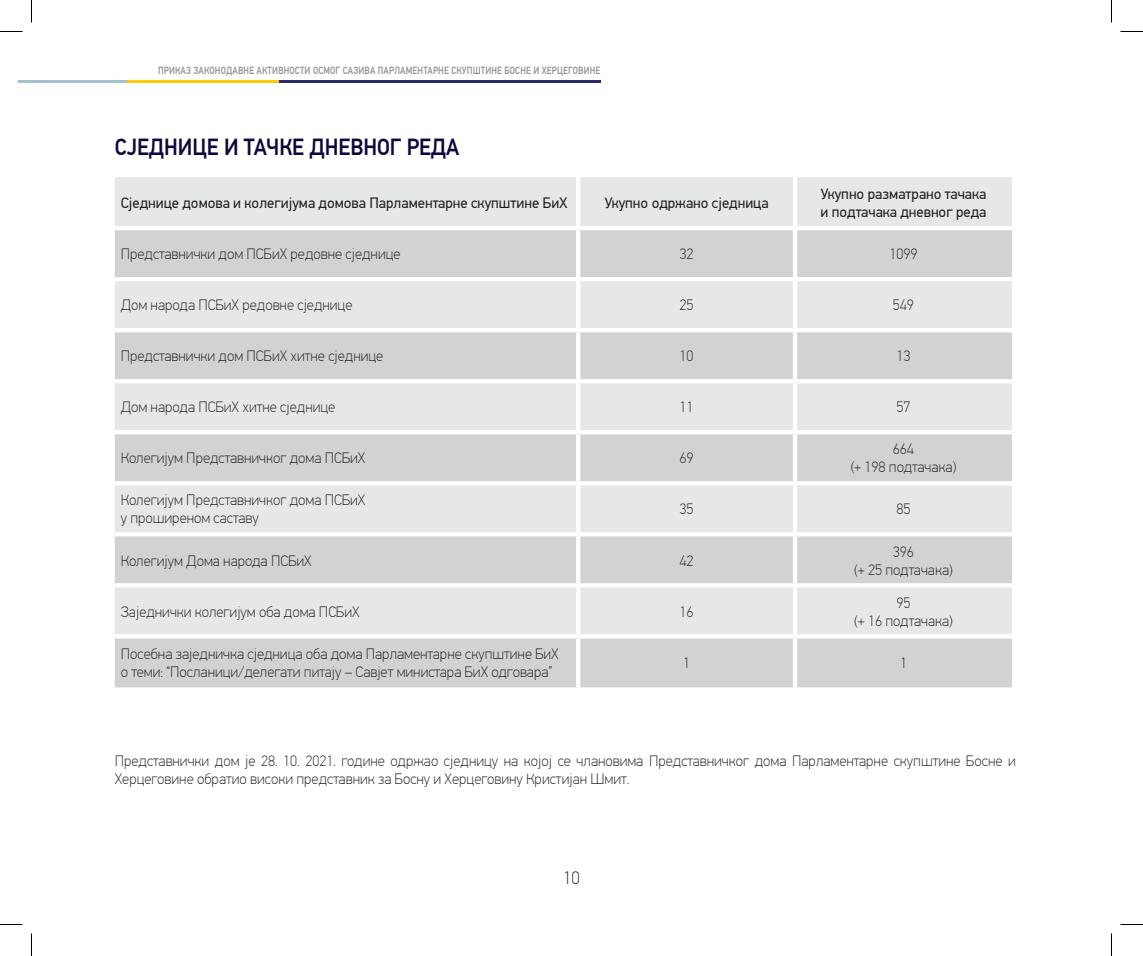
<style>
.page{position:relative;width:1143px;height:956px;background:#fff}
.page>*{position:absolute;margin:0;border:0;box-sizing:border-box;transform-origin:0 0}
.t1{font:500 23.25px "PF Din Text Pro";color:#0e073d;scale:.9 1}
.t2{font:100 18px "PF Din Text Pro";color:#231f20}
.t3{font:100 15px/18px "PF Din Text Pro";color:#231f20;text-align:center}
.t4{font:15px/18px "PF Din Text Pro";color:#231f20}
.t5{font:500 10.5px "PF Din Text Pro";letter-spacing:.02em;color:#939598;scale:.82 1}
</style>
<div class="page">
<hr style="left:278px;top:80px;width:322px;height:3px;background:#29296b">
<hr style="left:100px;top:80px;width:179px;height:3px;background:#feca0a">
<hr style="left:18px;top:80px;width:109px;height:3px;background:#a3c2d1">
<div style="left:115px;top:177px;width:897px;height:49px;background:#e6e7e9"></div>
<svg style="left:115px;top:230px;width:897px;height:457px;background:#dbdcde"></svg>
<div style="left:115px;top:434px;width:897px;height:47px;background:#d1d2d4"></div>
<hr style="left:576px;top:177px;width:4px;height:49px;background:#fff">
<hr style="left:793px;top:177px;width:4px;height:49px;background:#fff">
<hr style="left:576px;top:230px;width:4px;height:47px;background:#fff">
<hr style="left:793px;top:230px;width:4px;height:47px;background:#fff">
<hr style="left:115px;top:277px;width:463px;height:4px;background:#fff">
<hr style="left:578px;top:277px;width:217px;height:4px;background:#fff">
<hr style="left:576px;top:281px;width:4px;height:47px;background:#fff">
<hr style="left:795px;top:277px;width:217px;height:4px;background:#fff">
<hr style="left:793px;top:281px;width:4px;height:47px;background:#fff">
<hr style="left:115px;top:328px;width:463px;height:4px;background:#fff">
<hr style="left:578px;top:328px;width:217px;height:4px;background:#fff">
<hr style="left:576px;top:332px;width:4px;height:47px;background:#fff">
<hr style="left:795px;top:328px;width:217px;height:4px;background:#fff">
<hr style="left:793px;top:332px;width:4px;height:47px;background:#fff">
<hr style="left:115px;top:379px;width:463px;height:4px;background:#fff">
<hr style="left:578px;top:379px;width:217px;height:4px;background:#fff">
<hr style="left:576px;top:383px;width:4px;height:47px;background:#fff">
<hr style="left:795px;top:379px;width:217px;height:4px;background:#fff">
<hr style="left:793px;top:383px;width:4px;height:47px;background:#fff">
<hr style="left:115px;top:430px;width:463px;height:4px;background:#fff">
<hr style="left:578px;top:430px;width:217px;height:4px;background:#fff">
<hr style="left:576px;top:434px;width:4px;height:47px;background:#fff">
<hr style="left:795px;top:430px;width:217px;height:4px;background:#fff">
<hr style="left:793px;top:434px;width:4px;height:47px;background:#fff">
<hr style="left:115px;top:481px;width:463px;height:4px;background:#fff">
<hr style="left:578px;top:481px;width:217px;height:4px;background:#fff">
<hr style="left:576px;top:485px;width:4px;height:47px;background:#fff">
<hr style="left:795px;top:481px;width:217px;height:4px;background:#fff">
<hr style="left:793px;top:485px;width:4px;height:47px;background:#fff">
<hr style="left:115px;top:532px;width:463px;height:4px;background:#fff">
<hr style="left:578px;top:532px;width:217px;height:4px;background:#fff">
<hr style="left:576px;top:536px;width:4px;height:47px;background:#fff">
<hr style="left:795px;top:532px;width:217px;height:4px;background:#fff">
<hr style="left:793px;top:536px;width:4px;height:47px;background:#fff">
<hr style="left:115px;top:583px;width:463px;height:4px;background:#fff">
<hr style="left:578px;top:583px;width:217px;height:4px;background:#fff">
<hr style="left:576px;top:587px;width:4px;height:47px;background:#fff">
<hr style="left:795px;top:583px;width:217px;height:4px;background:#fff">
<hr style="left:793px;top:587px;width:4px;height:47px;background:#fff">
<hr style="left:115px;top:634px;width:463px;height:4px;background:#fff">
<hr style="left:578px;top:634px;width:217px;height:4px;background:#fff">
<hr style="left:576px;top:638px;width:4px;height:49px;background:#fff">
<hr style="left:795px;top:634px;width:217px;height:4px;background:#fff">
<hr style="left:793px;top:638px;width:4px;height:49px;background:#fff">
<svg style="left:0;top:31px;width:22px;height:1px"></svg>
<svg style="left:1120px;top:31px;width:23px;height:1px"></svg>
<svg style="left:0;top:924px;width:22px;height:1px"></svg>
<svg style="left:1120px;top:924px;width:23px;height:1px"></svg>
<svg style="left:31px;top:0;width:1px;height:23px"></svg>
<svg style="left:31px;top:933px;width:1px;height:23px"></svg>
<svg style="left:1111px;top:0;width:1px;height:23px"></svg>
<svg style="left:1111px;top:933px;width:1px;height:23px"></svg>
<p class="t5" style="left:158px;top:64px;width:541px">ПРИКАЗ ЗАКОНОДАВНЕ АКТИВНОСТИ ОСМОГ САЗИВА ПАРЛАМЕНТАРНЕ СКУПШТИНЕ БОСНЕ И ХЕРЦЕГОВИНЕ</p>
<h1 class="t1" style="left:115px;top:133px;width:385px">СЈЕДНИЦЕ И ТАЧКЕ ДНЕВНОГ РЕДА</h1>
<p class="t4" style="left:121px;top:194px;width:448px">Сједнице домова и колегијума домова Парламентарне скупштине БиХ</p>
<p class="t4" style="left:605px;top:194px;width:166px">Укупно одржано сједница</p>
<p class="t4" style="left:821px;top:185px;width:167px">Укупно разматрано тачака и подтачака дневног реда</p>
<p class="t3" style="left:121px;top:245px;width:281px">Представнички дом ПСБиХ редовне сједнице</p>
<p class="t3" style="left:680px;top:245px;width:16px">32</p>
<p class="t3" style="left:889px;top:245px;width:30px">1099</p>
<p class="t3" style="left:121px;top:296px;width:233px">Дом народа ПСБиХ редовне сједнице</p>
<p class="t3" style="left:680px;top:296px;width:16px">25</p>
<p class="t3" style="left:893px;top:296px;width:23px">549</p>
<p class="t3" style="left:121px;top:347px;width:264px">Представнички дом ПСБиХ хитне сједнице</p>
<p class="t3" style="left:680px;top:347px;width:16px">10</p>
<p class="t3" style="left:896px;top:347px;width:16px">13</p>
<p class="t3" style="left:121px;top:398px;width:216px">Дом народа ПСБиХ хитне сједнице</p>
<p class="t3" style="left:680px;top:398px;width:16px">11</p>
<p class="t3" style="left:896px;top:398px;width:16px">57</p>
<p class="t3" style="left:121px;top:449px;width:246px">Колегијум Представничког дома ПСБиХ</p>
<p class="t3" style="left:680px;top:449px;width:16px">69</p>
<p class="t3" style="left:850px;top:440px;width:108px">664<br>(+ 198 подтачака)</p>
<p class="t3" style="left:121px;top:492px;width:246px;text-align:left">Колегијум Представничког дома ПСБиХ у проширеном саставу</p>
<p class="t3" style="left:680px;top:501px;width:16px">35</p>
<p class="t3" style="left:896px;top:501px;width:16px">85</p>
<p class="t3" style="left:121px;top:552px;width:193px">Колегијум Дома народа ПСБиХ</p>
<p class="t3" style="left:680px;top:552px;width:16px">42</p>
<p class="t3" style="left:854px;top:543px;width:101px">396<br>(+ 25 подтачака)</p>
<p class="t3" style="left:121px;top:603px;width:240px">Заједнички колегијум оба дома ПСБиХ</p>
<p class="t3" style="left:680px;top:603px;width:16px">16</p>
<p class="t3" style="left:854px;top:594px;width:101px">95<br>(+ 16 подтачака)</p>
<p class="t3" style="left:121px;top:645px;width:440px;text-align:left">Посебна заједничка сједница оба дома Парламентарне скупштине БиХ о теми: “Посланици/делегати питају – Савјет министара БиХ одговара”</p>
<p class="t3" style="left:683px;top:654px;width:9px">1</p>
<p class="t3" style="left:900px;top:654px;width:9px">1</p>
<p class="t3" style="left:115px;top:752px;width:903px;text-align:left">Представнички дом је 28. 10. 2021. године одржао сједницу на којој се члановима Представничког дома Парламентарне скупштине Босне и<br>Херцеговине обратио високи представник за Босну и Херцеговину Кристијан Шмит.</p>
<p class="t2" style="left:563px;top:867px;width:18px">10</p>
</div>
